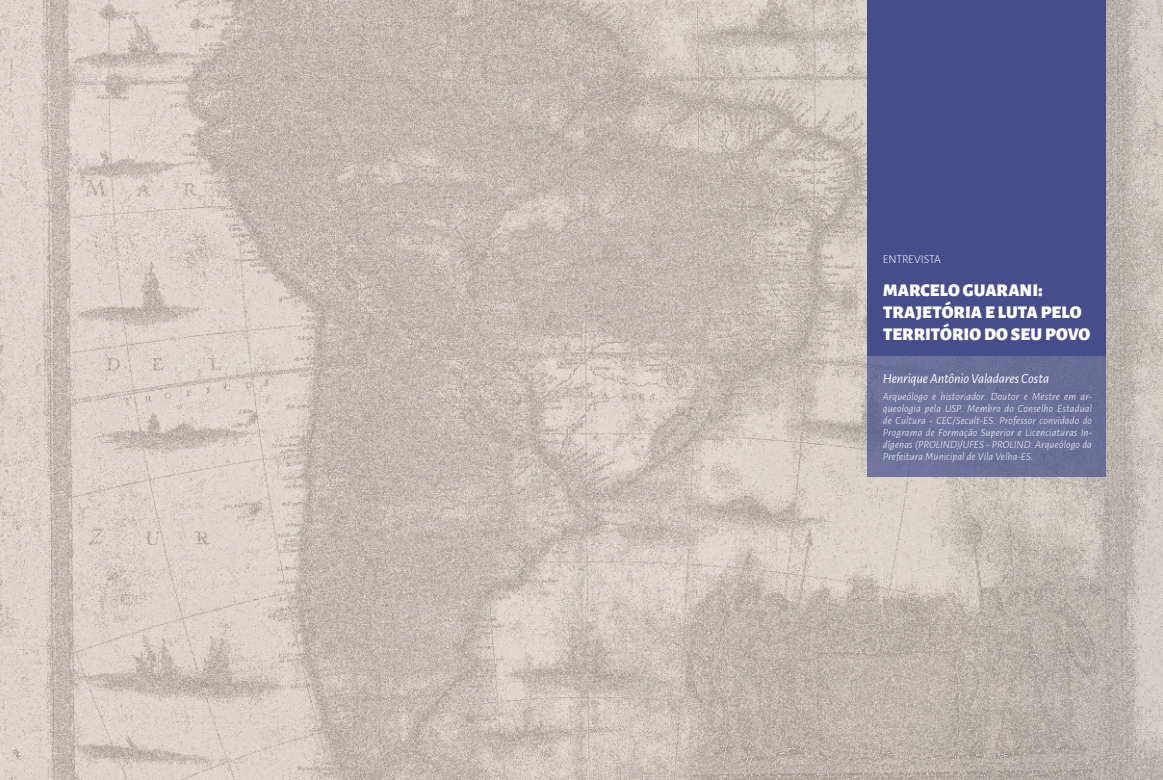
<style>
.page{position:relative;width:1163px;height:780px;background:#fff}
.page>*{position:absolute;margin:0;border:0;box-sizing:border-box;transform-origin:0 0}
.t1{font:900 18px/22px "Alegreya Sans";color:#fff}
.t2{font:italic 14px "Alegreya Sans";letter-spacing:-.01em;color:#fff}
.t3{font:300 12px "Alegreya Sans";letter-spacing:-.01em;color:#fff}
.t4{font:italic 300 11px/12px "Alegreya Sans";letter-spacing:.015em;color:#fff;text-align:justify}
</style>
<div class="page">
<img style="left:0;top:0;width:1162px;height:780px">
<div style="left:867px;top:0;width:239px;height:356px;background:#454e8b"></div>
<div style="left:867px;top:356px;width:239px;height:120px;background:#6d7199"></div>
<p class="t3" style="left:882px;top:252px;width:60px">ENTREVISTA</p>
<h1 class="t1" style="left:882px;top:278px;width:209px">MARCELO GUARANI:<br>TRAJETÓRIA E LUTA PELO<br>TERRITÓRIO DO SEU POVO</h1>
<p class="t2" style="left:882px;top:369px;width:168px">Henrique Antônio Valadares Costa</p>
<p class="t4" style="left:882px;top:390px;width:211px">Arqueólogo e historiador. Doutor e Mestre em ar&shy;queologia pela USP. Membro do Conselho Estadual de Cultura - CEC/Secult-ES. Professor convidado do Programa de Formação Superior e Licenciaturas In&shy;dígenas (PROLIND)/UFES - PROLIND. Arqueólogo da Prefeitura Municipal de Vila Velha-ES.</p>
</div>
